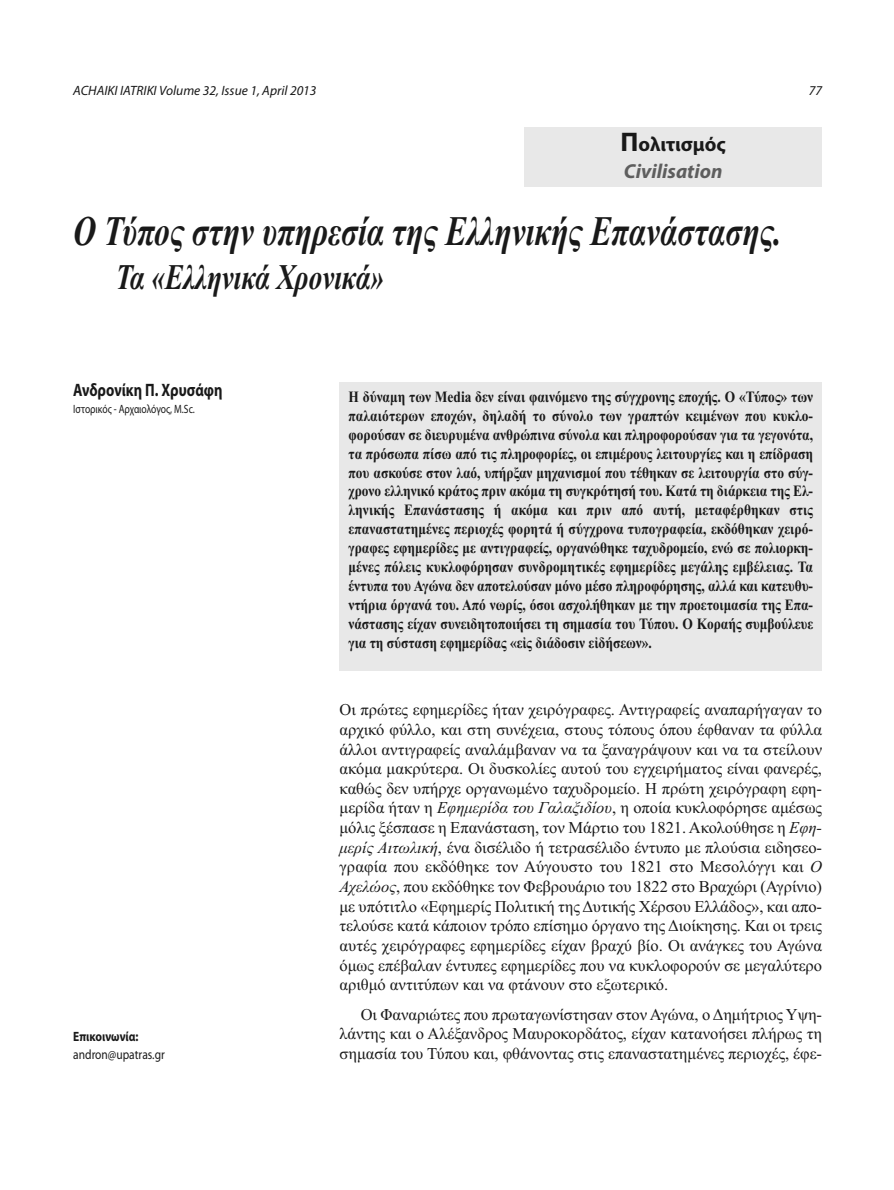
<style>
.page{position:relative;width:894px;height:1190px;background:#fff}
.page>*{position:absolute;margin:0;border:0;box-sizing:border-box;transform-origin:0 0}
.t1{font:italic 700 42px "Times New Roman";color:#191919;scale:.75 1}
.t2{font:italic 700 36px "Times New Roman";color:#191919;scale:.75 1}
.t3{font:italic 700 20.25px/27.8px "Myriad Pro";color:#5e5e5e}
.t4{font:700 18px "Myriad Pro";color:#191919;scale:.8 1}
.t5{font:16.5px/19.6px "Times New Roman";color:#191919;text-align:justify}
.t6{font:700 15.75px/18.9px "Times New Roman";color:#191919;text-align:justify;scale:.85 1}
.t7{font:italic 13.5px "Myriad Pro";color:#191919}
.t8{font:13.5px "Myriad Pro";color:#191919;scale:.85 1}
.t9{font:700 13.5px "Myriad Pro";color:#191919;scale:.85 1}
.t10{font:12px "Myriad Pro";color:#191919;scale:.8 1}
.s1{font-style:normal;font-size:27px;color:#191919}
.s2{font-style:normal;color:#191919}
.s3{font-style:italic}
</style>
<div class="page">
<div style="left:339px;top:382px;width:483px;height:288px;background:#e8e8e8"></div>
<div style="left:524px;top:127px;width:298px;height:59px;background:#e8e8e8"></div>
<p class="t7" style="left:73px;top:82px;width:245px">ACHAIKI IATRIKI Volume 32, Issue 1, Αpril 2013</p>
<p class="t7" style="left:808px;top:82px;width:15px">77</p>
<p class="t3" style="left:620px;top:132px;width:107px"><span class="s1">Π</span><span class="s2">ολιτισμός<br></span>Civilisation</p>
<h1 class="t1" style="left:73px;top:216px;width:946px">Ο Τύπος στην υπηρεσία της Ελληνικής Επανάστασης.</h1>
<h2 class="t2" style="left:116px;top:265px;width:359px">Τα «Ελληνικά Χρονικά»</h2>
<p class="t4" style="left:73px;top:383px;width:188px">Ανδρονίκη Π. Χρυσάφη</p>
<p class="t10" style="left:73px;top:404px;width:153px">Ιστορικός - Αρχαιολόγος, M.Sc.</p>
<p class="t9" style="left:73px;top:1032px;width:78px">Επικοινωνία:</p>
<p class="t8" style="left:73px;top:1050px;width:109px">andron@upatras.gr</p>
<p class="t6" style="left:348px;top:389px;width:548px">Η δύναμη των Media δεν είναι φαινόμενο της σύγχρονης εποχής. Ο «Τύπος» των παλαιότερων εποχών, δηλαδή το σύνολο των γραπτών κειμένων που κυκλο - φορούσαν σε διευρυμένα ανθρώπινα σύνολα και πληροφορούσαν για τα γεγονότα, τα πρόσωπα πίσω από τις πληροφορίες, οι επιμέρους λειτουργίες και η επίδραση που ασκούσε στον λαό, υπήρξαν μηχανισμοί που τέθηκαν σε λειτουργία στο σύγ&shy;χρονο ελληνικό κράτος πριν ακόμα τη συγκρότησή του. Κατά τη διάρκεια της Ελ&shy;ληνικής Επανάστασης ή ακόμα και πριν από αυτή, μεταφέρθηκαν στις επα να στατημένες περιοχές φορητά ή σύγχρονα τυπογραφεία, εκδόθηκαν χειρό&shy;γραφες εφημερίδες με αντιγραφείς, οργανώθηκε ταχυδρομείο, ενώ σε πολιορκη&shy;μένες πόλεις κυκλοφόρησαν συνδρομητικές εφημερίδες μεγάλης εμβέλειας. Τα έντυπα του Αγώνα δεν αποτελούσαν μόνο μέσο πληροφόρησης, αλλά και κατευθυ&shy;ντήρια όργανά του. Από νωρίς, όσοι ασχολήθηκαν με την προετοιμασία της Επα&shy;νάστασης είχαν συνειδητοποιήσει τη σημασία του Τύπου. Ο Κοραής συμβούλευε για τη σύσταση εφημερίδας «εἰς διάδοσιν εἰδήσεων».</p>
<p class="t5" style="left:339px;top:701px;width:484px">Οι πρώτες εφημερίδες ήταν χειρόγραφες. Αντιγραφείς αναπαρήγαγαν το αρχικό φύλλο, και στη συνέχεια, στους τόπους όπου έφθαναν τα φύλλα άλλοι αντιγραφείς αναλάμβαναν να τα ξαναγράψουν και να τα στείλουν ακόμα μακρύτερα. Οι δυσκολίες αυτού του εγχειρήματος είναι φανερές, καθώς δεν υπήρχε οργανωμένο ταχυδρομείο. Η πρώτη χειρόγραφη εφη&shy;μερίδα ήταν η <span class="s3">Εφημερίδα του Γαλαξιδίου</span>, η οποία κυκλοφόρησε αμέσως μόλις ξέσπασε η Επανάσταση, τον Μάρτιο του 1821. Ακολούθησε η <span class="s3">Εφη&shy;μερίς Αιτωλική</span>, ένα δισέλιδο ή τετρασέλιδο έντυπο με πλούσια ειδησεο&shy;γραφία που εκδόθηκε τον Αύγουστο του 1821 στο Μεσολόγγι και <span class="s3">Ο Αχελώος</span>, που εκδόθηκε τον Φεβρουάριο του 1822 στο Βραχώρι (Αγρίνιο) με υπότιτλο «Εφημερίς Πολιτική της Δυτικής Χέρσου Ελλάδος», και απο&shy;τελούσε κατά κάποιον τρόπο επίσημο όργανο της Διοίκησης. Και οι τρεις αυτές χειρόγραφες εφημερίδες είχαν βραχύ βίο. Οι ανάγκες του Αγώνα όμως επέβαλαν έντυπες εφημερίδες που να κυκλοφορούν σε μεγαλύτερο αριθμό αντιτύπων και να φτάνουν στο εξωτερικό.</p>
<p class="t5" style="left:339px;top:1006px;width:484px;text-indent:21px">Οι Φαναριώτες που πρωταγωνίστησαν στον Αγώνα, ο Δημήτριος Υψη&shy;λάντης και ο Αλέξανδρος Μαυροκορδάτος, είχαν κατανοήσει πλήρως τη σημασία του Τύπου και, φθάνοντας στις επαναστατημένες περιοχές, έφε-</p>
</div>
